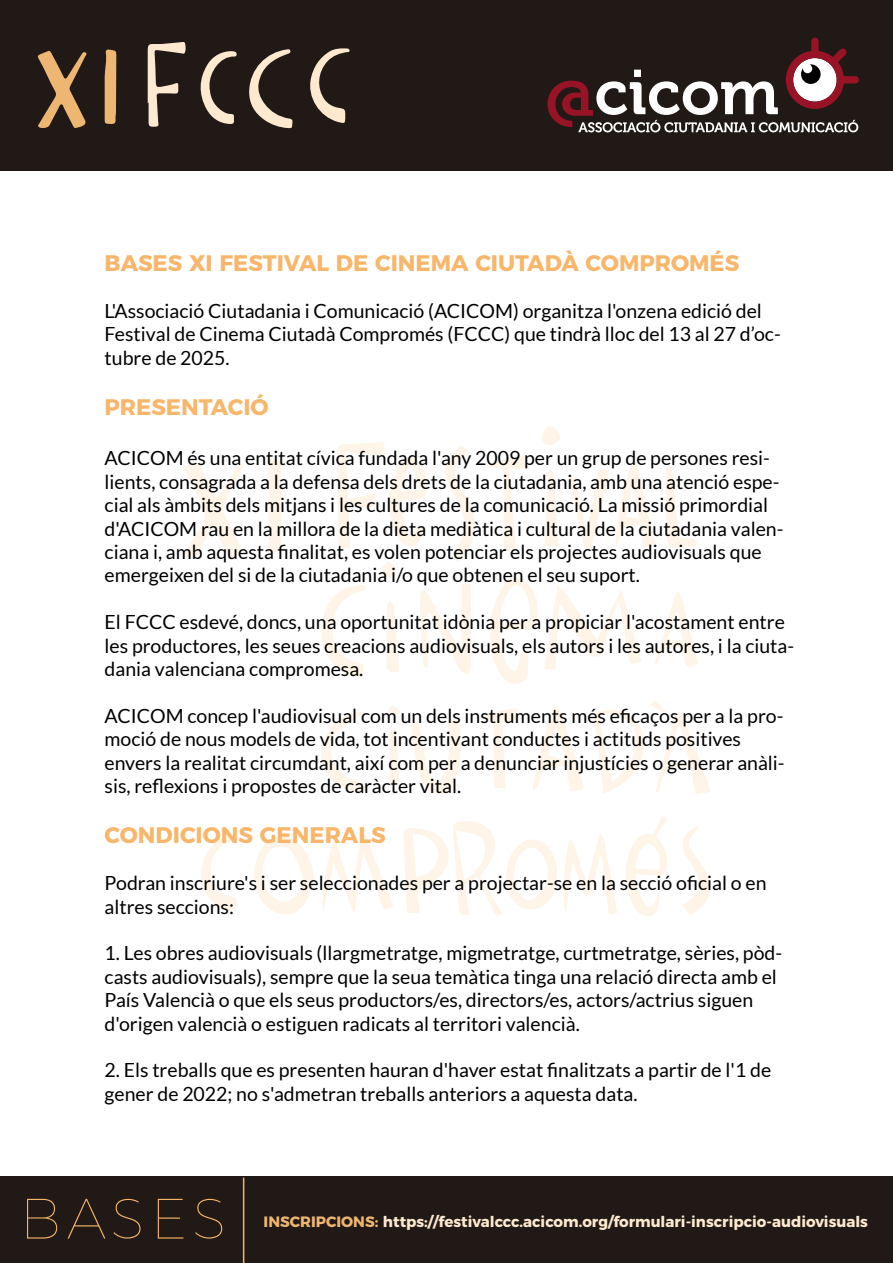
<style>
.page{position:relative;width:893px;height:1263px;background:#fff}
.page>*{position:absolute;margin:0;border:0;box-sizing:border-box;transform-origin:0 0}
.t1{font:700 22.5px "Montserrat";color:#f8b66b}
.t2{font:19.5px/23.4px "Lato";color:#000}
.t3{font:700 15px "Montserrat";color:#fde9d0}
.s1{color:#eeb673}
</style>
<div class="page">
<svg style="left:183px;top:462px;width:61px;height:96px"></svg>
<svg style="left:490px;top:577px;width:151px;height:107px"></svg>
<svg style="left:420px;top:584px;width:51px;height:91px"></svg>
<svg style="left:254px;top:836px;width:60px;height:78px"></svg>
<svg style="left:337px;top:442px;width:89px;height:106px"></svg>
<svg style="left:323px;top:835px;width:70px;height:77px"></svg>
<svg style="left:533px;top:707px;width:50px;height:84px"></svg>
<svg style="left:413px;top:719px;width:48px;height:76px"></svg>
<svg style="left:403px;top:816px;width:265px;height:100px"></svg>
<svg style="left:321px;top:585px;width:46px;height:91px"></svg>
<svg style="left:445px;top:446px;width:30px;height:115px"></svg>
<svg style="left:269px;top:459px;width:12px;height:94px"></svg>
<svg style="left:569px;top:461px;width:87px;height:89px"></svg>
<svg style="left:655px;top:592px;width:43px;height:75px"></svg>
<svg style="left:489px;top:456px;width:36px;height:96px"></svg>
<svg style="left:321px;top:712px;width:44px;height:80px"></svg>
<svg style="left:483px;top:708px;width:35px;height:81px"></svg>
<svg style="left:666px;top:464px;width:31px;height:84px"></svg>
<svg style="left:682px;top:827px;width:28px;height:88px"></svg>
<svg style="left:201px;top:836px;width:40px;height:75px"></svg>
<svg style="left:544px;top:470px;width:15px;height:76px"></svg>
<svg style="left:386px;top:601px;width:13px;height:71px"></svg>
<svg style="left:389px;top:728px;width:10px;height:58px"></svg>
<svg style="left:542px;top:426px;width:18px;height:19px"></svg>
<svg style="left:382px;top:562px;width:14px;height:15px"></svg>
<svg style="left:388px;top:705px;width:12px;height:11px"></svg>
<svg style="left:594px;top:700px;width:116px;height:94px"></svg>
<div style="left:0;top:0;width:893px;height:170px;background:#211915"></div>
<svg style="left:37px;top:51px;width:50px;height:78px"></svg>
<svg style="left:148px;top:42px;width:38px;height:85px"></svg>
<svg style="left:249px;top:49px;width:44px;height:80px"></svg>
<svg style="left:310px;top:48px;width:40px;height:75px"></svg>
<svg style="left:200px;top:51px;width:37px;height:73px"></svg>
<svg style="left:105px;top:49px;width:11px;height:75px"></svg>
<svg style="left:548px;top:38px;width:311px;height:94px"></svg>
<div style="left:0;top:1177px;width:893px;height:86px;background:#211915"></div>
<svg style="left:27px;top:1199px;width:30px;height:39px"></svg>
<svg style="left:68px;top:1199px;width:37px;height:39px"></svg>
<svg style="left:113px;top:1199px;width:28px;height:39px"></svg>
<svg style="left:158px;top:1199px;width:25px;height:39px"></svg>
<svg style="left:195px;top:1199px;width:27px;height:39px"></svg>
<hr style="left:243px;top:1178px;width:1px;height:85px;background:#f8b66b">
<p class="t1" style="left:105px;top:244px;width:636px">BASES XI FESTIVAL DE CINEMA CIUTADÀ COMPROMÉS</p>
<p class="t2" style="left:105px;top:299px;width:678px">L'Associació Ciutadania i Comunicació (ACICOM) organitza l'onzena edició del<br>Festival de Cinema Ciutadà Compromés (FCCC) que tindrà lloc del 13 al 27 d’oc&shy;tubre de 2025.</p>
<p class="t1" style="left:105px;top:388px;width:166px">PRESENTACIÓ</p>
<p class="t2" style="left:105px;top:446px;width:680px">ACICOM és una entitat cívica fundada l'any 2009 per un grup de persones resi&shy;lients, consagrada a la defensa dels drets de la ciutadania, amb una atenció espe&shy;cial als àmbits dels mitjans i les cultures de la comunicació. La missió primordial d'ACICOM rau en la millora de la dieta mediàtica i cultural de la ciutadania valen&shy;ciana i, amb aquesta finalitat, es volen potenciar els projectes audiovisuals que emergeixen del si de la ciutadania i/o que obtenen el seu suport.</p>
<p class="t2" style="left:105px;top:610px;width:691px">El FCCC esdevé, doncs, una oportunitat idònia per a propiciar l'acostament entre les productores, les seues creacions audiovisuals, els autors i les autores, i la ciuta&shy;dania valenciana compromesa.</p>
<p class="t2" style="left:105px;top:704px;width:682px">ACICOM concep l'audiovisual com un dels instruments més eficaços per a la pro&shy;moció de nous models de vida, tot incentivant conductes i actituds positives envers la realitat circumdant, així com per a denunciar injustícies o generar anàli&shy;sis, reflexions i propostes de caràcter vital.</p>
<p class="t1" style="left:105px;top:817px;width:282px">CONDICIONS GENERALS</p>
<p class="t2" style="left:105px;top:871px;width:663px">Podran inscriure's i ser seleccionades per a projectar-se en la secció oficial o en altres seccions:</p>
<p class="t2" style="left:105px;top:941px;width:679px">1. Les obres audiovisuals (llargmetratge, migmetratge, curtmetratge, sèries, pòd&shy;casts audiovisuals), sempre que la seua temàtica tinga una relació directa amb el País Valencià o que els seus productors/es, directors/es, actors/actrius siguen d'origen valencià o estiguen radicats al territori valencià.</p>
<p class="t2" style="left:105px;top:1058px;width:668px">2. Els treballs que es presenten hauran d'haver estat finalitzats a partir de l'1 de gener de 2022; no s'admetran treballs anteriors a aquesta data.</p>
<p class="t3" style="left:264px;top:1209px;width:606px"><span class="s1">INSCRIPCIONS:</span> https://festivalccc.acicom.org/formulari-inscripcio-audiovisuals</p>
</div>
